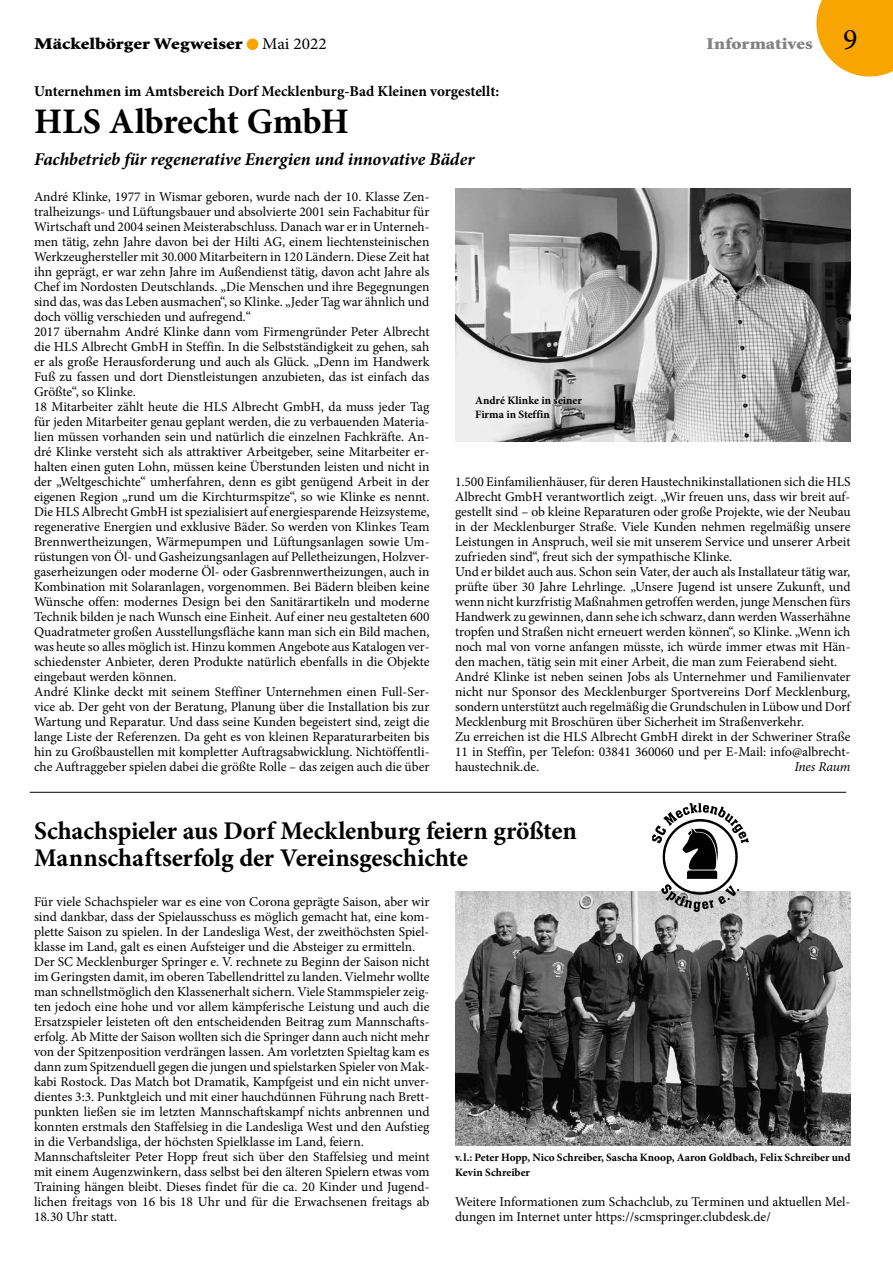
<style>
.page{position:relative;width:893px;height:1263px;background:#fff}
.page>*{position:absolute;margin:0;border:0;box-sizing:border-box;transform-origin:0 0}
.t1{font:700 36px "Minion Pro";letter-spacing:-.01em;color:#000}
.t2{font:700 25.5px/27px "Minion Pro";letter-spacing:-.005em;color:#000}
.t3{font:italic 700 18px "Minion Pro";color:#000}
.t4{font:900 16.5px "Minion Std";color:#000;scale:1.3 1}
.t5{font:900 16.5px "Minion Std";letter-spacing:.005em;color:#818281;scale:1.16 1}
.t6{font:700 15px "Minion Pro";color:#000}
.t7{font:13.5px/15px "Minion Pro";color:#000}
.t8{font:italic 13.5px "Minion Pro";letter-spacing:-.01em;color:#000}
.t9{font:700 11.25px/13.5px "Minion Pro";color:#000}
.s1{font-family:"Minion Pro";font-weight:400}
.s2{font-family:"Minion Pro";font-weight:400;font-size:30px;color:#000}
</style>
<div class="page">
<svg style="left:816px;top:0;width:77px;height:77px"></svg>
<div style="left:247px;top:39px;width:11px;height:11px;background:#f8a500;border-radius:50%"></div>
<img style="left:455px;top:189px;width:395px;height:252px">
<hr style="left:30px;top:792px;width:816px;height:1px;background:#000">
<img style="left:455px;top:891px;width:395px;height:255px">
<img style="left:652px;top:804px;width:97px;height:108px">
<p class="t4" style="left:34px;top:36px;width:227px">Mäckelbörger Wegweiser <span class="s1">Mai 2022</span></p>
<p class="t5" style="left:706px;top:35px;width:132px">Informatives <span class="s2">9</span></p>
<p class="t6" style="left:34px;top:81px;width:467px">Unternehmen im Amtsbereich Dorf Mecklenburg-Bad Kleinen vorgestellt:</p>
<h1 class="t1" style="left:34px;top:96px;width:316px">HLS Albrecht GmbH</h1>
<h3 class="t3" style="left:34px;top:147px;width:442px">Fachbetrieb für regenerative Energien und innovative Bäder</h3>
<p class="t7" style="left:34px;top:189px;width:397px">André Klinke, 1977 in Wismar geboren, wurde nach der 10. Klasse Zen&shy;tralheizungs- und Lüftungsbauer und absolvierte 2001 sein Fachabitur für Wirtschaft und 2004 seinen Meisterabschluss. Danach war er in Unterneh&shy;men tätig, zehn Jahre davon bei der Hilti AG, einem liechtensteinischen Werkzeughersteller mit 30.000 Mitarbeitern in 120 Ländern. Diese Zeit hat ihn geprägt, er war zehn Jahre im Außendienst tätig, davon acht Jahre als Chef im Nordosten Deutschlands. „Die Menschen und ihre Begegnungen sind das, was das Leben ausmachen“, so Klinke. „Jeder Tag war ähnlich und doch völlig verschieden und aufregend.“<br>2017 übernahm André Klinke dann vom Firmengründer Peter Albrecht die HLS Albrecht GmbH in Steffin. In die Selbstständigkeit zu gehen, sah er als große Herausforderung und auch als Glück. „Denn im Handwerk Fuß zu fassen und dort Dienstleistungen anzubieten, das ist einfach das Größte“, so Klinke.<br>18 Mitarbeiter zählt heute die HLS Albrecht GmbH, da muss jeder Tag für jeden Mitarbeiter genau geplant werden, die zu verbauenden Materia&shy;lien müssen vorhanden sein und natürlich die einzelnen Fachkräfte. An&shy;dré Klinke versteht sich als attraktiver Arbeitgeber, seine Mitarbeiter er&shy;halten einen guten Lohn, müssen keine Überstunden leisten und nicht in der „Weltgeschichte“ umherfahren, denn es gibt genügend Arbeit in der eigenen Region „rund um die Kirchturmspitze“, so wie Klinke es nennt.<br>Die HLS Albrecht GmbH ist spezialisiert auf energiesparende Heizsysteme, regenerative Energien und exklusive Bäder. So werden von Klinkes Team Brennwertheizungen, Wärmepumpen und Lüftungsanlagen sowie Um&shy;rüstungen von Öl- und Gasheizungsanlagen auf Pelletheizungen, Holzver&shy;gaserheizungen oder moderne Öl- oder Gasbrennwertheizungen, auch in Kombination mit Solaranlagen, vorgenommen. Bei Bädern bleiben keine Wünsche offen: modernes Design bei den Sanitärartikeln und moderne Technik bilden je nach Wunsch eine Einheit. Auf einer neu gestalteten 600<br>Quadratmeter großen Ausstellungsfläche kann man sich ein Bild machen, was heute so alles möglich ist. Hinzu kommen Angebote aus Katalogen ver&shy;schiedenster Anbieter, deren Produkte natürlich ebenfalls in die Objekte eingebaut werden können.<br>André Klinke deckt mit seinem Steffiner Unternehmen einen Full-Ser&shy;vice ab. Der geht von der Beratung, Planung über die Installation bis zur Wartung und Reparatur. Und dass seine Kunden begeistert sind, zeigt die lange Liste der Referenzen. Da geht es von kleinen Reparaturarbeiten bis hin zu Großbaustellen mit kompletter Auftragsabwicklung. Nichtöffentli&shy;che Auftraggeber spielen dabei die größte Rolle – das zeigen auch die über</p>
<p class="t9" style="left:475px;top:393px;width:108px">André Klinke in seiner<br>Firma in Steffin</p>
<p class="t7" style="left:455px;top:474px;width:397px">1.500 Einfamilienhäuser, für deren Haustechnikinstallationen sich die HLS Albrecht GmbH verantwortlich zeigt. „Wir freuen uns, dass wir breit auf&shy;gestellt sind – ob kleine Reparaturen oder große Projekte, wie der Neubau in der Mecklenburger Straße. Viele Kunden nehmen regelmäßig unsere Leistungen in Anspruch, weil sie mit unserem Service und unserer Arbeit zufrieden sind“, freut sich der sympathische Klinke.<br>Und er bildet auch aus. Schon sein Vater, der auch als Installateur tätig war, prüfte über 30 Jahre Lehrlinge. „Unsere Jugend ist unsere Zukunft, und wenn nicht kurzfristig Maßnahmen getroffen werden, junge Menschen fürs Handwerk zu gewinnen, dann sehe ich schwarz, dann werden Wasserhähne tropfen und Straßen nicht erneuert werden können“, so Klinke. „Wenn ich noch mal von vorne anfangen müsste, ich würde immer etwas mit Hän&shy;den machen, tätig sein mit einer Arbeit, die man zum Feierabend sieht.<br>André Klinke ist neben seinen Jobs als Unternehmer und Familienvater nicht nur Sponsor des Mecklenburger Sportvereins Dorf Mecklenburg, sondern unterstützt auch regelmäßig die Grundschulen in Lübow und Dorf Mecklenburg mit Broschüren über Sicherheit im Straßenverkehr.<br>Zu erreichen ist die HLS Albrecht GmbH direkt in der Schweriner Straße 11 in Steffin, per Telefon: 03841 360060 und per E-Mail: info@albrecht&shy;haustechnik.de.</p>
<p class="t8" style="left:794px;top:757px;width:58px">Ines Raum</p>
<h2 class="t2" style="left:34px;top:817px;width:544px">Schachspieler aus Dorf Mecklenburg feiern größten<br>Mannschaftserfolg der Vereinsgeschichte</h2>
<p class="t7" style="left:34px;top:894px;width:397px">Für viele Schachspieler war es eine von Corona geprägte Saison, aber wir sind dankbar, dass der Spielausschuss es möglich gemacht hat, eine kom&shy;plette Saison zu spielen. In der Landesliga West, der zweithöchsten Spiel&shy;klasse im Land, galt es einen Aufsteiger und die Absteiger zu ermitteln.<br>Der SC Mecklenburger Springer e. V. rechnete zu Beginn der Saison nicht im Geringsten damit, im oberen Tabellendrittel zu landen. Vielmehr wollte man schnellstmöglich den Klassenerhalt sichern. Viele Stammspieler zeig&shy;ten jedoch eine hohe und vor allem kämpferische Leistung und auch die Ersatzspieler leisteten oft den entscheidenden Beitrag zum Mannschafts&shy;erfolg. Ab Mitte der Saison wollten sich die Springer dann auch nicht mehr von der Spitzenposition verdrängen lassen. Am vorletzten Spieltag kam es dann zum Spitzenduell gegen die jungen und spielstarken Spieler von Mak&shy;kabi Rostock. Das Match bot Dramatik, Kampfgeist und ein nicht unver&shy;dientes 3:3. Punktgleich und mit einer hauchdünnen Führung nach Brett&shy;punkten ließen sie im letzten Mannschaftskampf nichts anbrennen und konnten erstmals den Staffelsieg in die Landesliga West und den Aufstieg in die Verbandsliga, der höchsten Spielklasse im Land, feiern.<br>Mannschaftsleiter Peter Hopp freut sich über den Staffelsieg und meint mit einem Augenzwinkern, dass selbst bei den älteren Spielern etwas vom Training hängen bleibt. Dieses findet für die ca. 20 Kinder und Jugend&shy;lichen freitags von 16 bis 18 Uhr und für die Erwachsenen freitags ab 18.30 Uhr statt.</p>
<p class="t9" style="left:455px;top:1150px;width:397px;line-height:15px">v.l.: Peter Hopp, Nico Schreiber, Sascha Knoop, Aaron Goldbach, Felix Schreiber und<br>Kevin Schreiber</p>
<p class="t7" style="left:455px;top:1194px;width:397px">Weitere Informationen zum Schachclub, zu Terminen und aktuellen Mel&shy;dungen im Internet unter https://scmspringer.clubdesk.de/</p>
</div>
